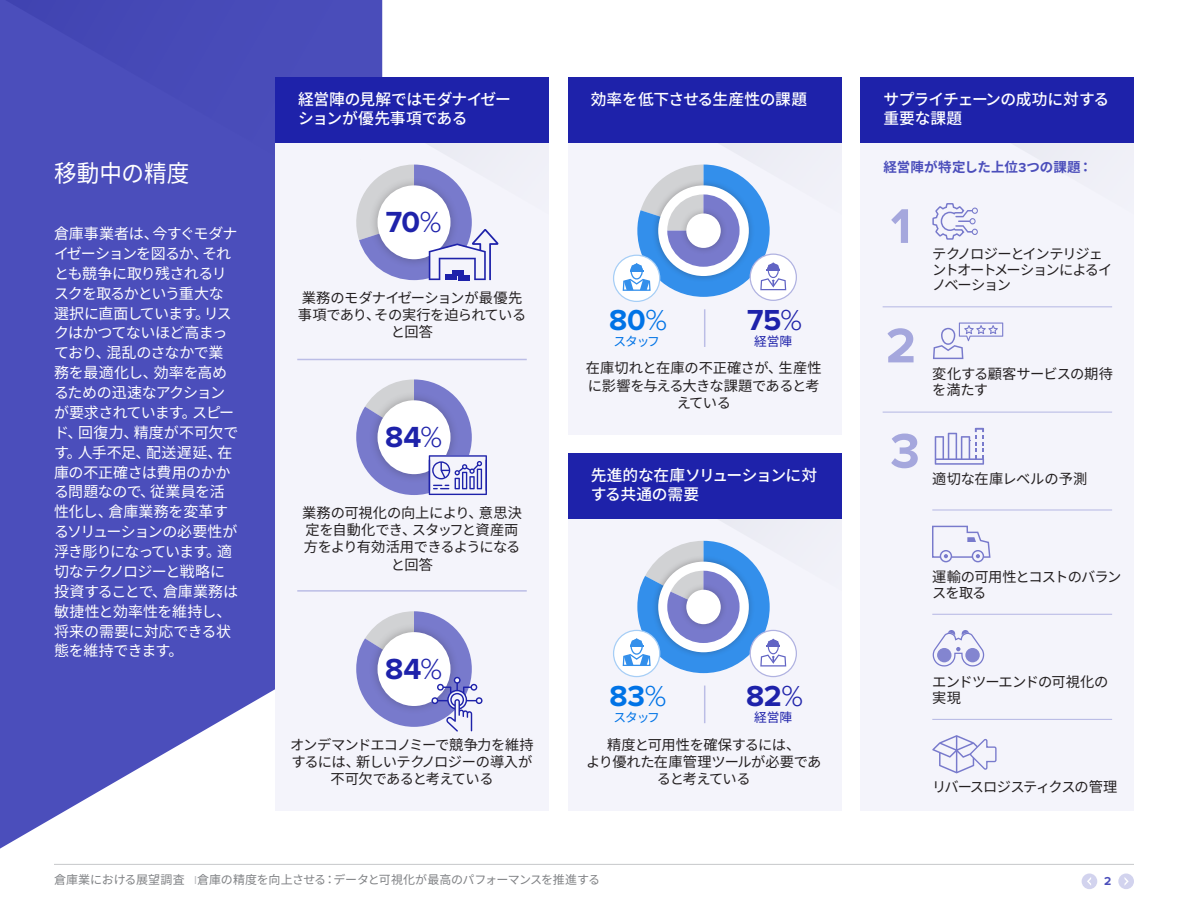
<style>
.page{position:relative;width:1188px;height:918px;background:#fff}
.page>*{position:absolute;margin:0;border:0;box-sizing:border-box;transform-origin:0 0}
.Body{font:700 50.55px "Proxima Nova";color:#a5a7dd}
.Heading-1-Cover{font:700 30.15px "Proxima Nova";color:#1e22aa}
.Body-2{font:700 30px "Proxima Nova";color:#0073e6}
.Body-3{font:700 30px "Proxima Nova";color:#1e22aa}
.Body_copy{font:24px "Noto Sans JP";color:#fff;scale:.94 1}
.Body_Copy{font:500 15.75px/18.8px "Noto Sans JP";letter-spacing:-.015em;color:#fff}
.Body-4{font:15px/19.8px "Noto Sans JP";letter-spacing:-.03em;color:#fff}
.Body-5{font:14.25px/17.2px "Noto Sans JP";letter-spacing:-.045em;color:#231f20;text-align:center}
.Body-6{font:14.25px/15.8px "Noto Sans JP";letter-spacing:-.09em;color:#231f20}
.Body-7{font:14.25px/15.8px "Noto Sans JP";letter-spacing:-.02em;color:#231f20}
.Body-8{font:14.25px "Noto Sans JP";letter-spacing:-.075em;color:#231f20}
.Body-9{font:14.25px "Noto Sans JP";letter-spacing:-.005em;color:#231f20}
.Body-10{font:700 13.5px "Noto Sans JP";letter-spacing:.005em;color:#4b4ebb}
.Body-11{font:12.75px "Noto Sans JP";letter-spacing:-.095em;color:#0073e6}
.Body-12{font:12.75px "Noto Sans JP";letter-spacing:-.005em;color:#1e22aa}
.t1{font:12px "Noto Sans JP";letter-spacing:-.015em;color:#808285}
.t2{font:700 12px "Proxima Nova";color:#4b4ebb}
.s1{font-weight:300}
.s2{font-family:"Proxima Nova"}
.s3{font-family:"Proxima Nova";color:#bcbdc0}
</style>
<div class="page">
<svg style="left:0;top:208px;width:275px;height:641px;fill:#4b4ebb"></svg>
<div style="left:0;top:0;width:382px;height:208px;background:#4b4ebb"></div>
<div style="left:275px;top:135px;width:274px;height:676px;background:#f4f4fb"></div>
<div style="left:568px;top:135px;width:273px;height:300px;background:#f4f4fb"></div>
<div style="left:568px;top:511px;width:273px;height:300px;background:#f4f4fb"></div>
<hr style="left:54px;top:864px;width:1080px;height:1px;background:#c7c8ca">
<div style="left:1118px;top:874px;width:16px;height:15px;background:#d2d3ee;border-radius:50%"></div>
<svg style="left:1124px;top:877px;width:5px;height:9px"></svg>
<div style="left:1082px;top:874px;width:15px;height:15px;background:#d2d3ee;border-radius:50%"></div>
<svg style="left:1087px;top:877px;width:4px;height:8px"></svg>
<hr style="left:297px;top:359px;width:230px;height:1px;background:#bbbde6">
<div style="left:861px;top:135px;width:273px;height:676px;background:#f4f4fb"></div>
<div style="left:861px;top:77px;width:273px;height:66px;background:#1e22aa"></div>
<hr style="left:883px;top:306px;width:229px;height:1px;background:#bbbde6">
<hr style="left:883px;top:412px;width:229px;height:1px;background:#bbbde6">
<hr style="left:932px;top:509px;width:180px;height:2px;background:#bbbde6">
<hr style="left:932px;top:614px;width:180px;height:1px;background:#bbbde6">
<hr style="left:932px;top:719px;width:180px;height:1px;background:#bbbde6">
<hr style="left:297px;top:590px;width:230px;height:2px;background:#bbbde6">
<hr style="left:704px;top:309px;width:1px;height:38px;background:#bbbde6">
<div style="left:568px;top:77px;width:273px;height:66px;background:#1e22aa"></div>
<div style="left:275px;top:77px;width:274px;height:66px;background:#1e22aa"></div>
<hr style="left:704px;top:686px;width:1px;height:37px;background:#bbbde6">
<div style="left:568px;top:453px;width:273px;height:66px;background:#1e22aa"></div>
<svg style="left:932px;top:630px;width:53px;height:37px"></svg>
<svg style="left:932px;top:525px;width:59px;height:37px"></svg>
<svg style="left:935px;top:428px;width:49px;height:37px"></svg>
<svg style="left:932px;top:143px;width:93px;height:97px"></svg>
<div style="left:614px;top:255px;width:46px;height:46px;background:#fff;border-radius:50%"></div>
<div style="left:613px;top:255px;width:47px;height:47px;border:1px solid #a6cef6;border-radius:50%"></div>
<svg style="left:622px;top:143px;width:175px;height:154px"></svg>
<div style="left:614px;top:630px;width:46px;height:47px;background:#fff;border-radius:50%"></div>
<div style="left:613px;top:630px;width:47px;height:47px;border:1px solid #a6cef6;border-radius:50%"></div>
<svg style="left:750px;top:630px;width:46px;height:47px"></svg>
<svg style="left:622px;top:519px;width:175px;height:154px"></svg>
<svg style="left:933px;top:323px;width:70px;height:36px"></svg>
<svg style="left:932px;top:735px;width:65px;height:38px"></svg>
<svg style="left:356px;top:379px;width:131px;height:116px"></svg>
<svg style="left:356px;top:611px;width:127px;height:121px"></svg>
<svg style="left:356px;top:143px;width:143px;height:137px"></svg>
<p class="Body_copy" style="left:54px;top:160px;width:146px">移動中の精度</p>
<p class="Body-4" style="left:54px;top:224px;width:186px">倉庫事業者は、今すぐモダナイゼーションを図るか、それとも競争に取り残されるリスクを取るかという重大な選択に直面しています。リスクはかつてないほど高まっており、混乱のさなかで業務を最適化し、効率を高めるための迅速なアクションが要求されています。スピード、回復力、精度が不可欠です。人手不足、配送遅延、在庫の不正確さは費用のかかる問題なので、従業員を活性化し、倉庫業務を変革するソリューションの必要性が浮き彫りになっています。適切なテクノロジーと戦略に投資することで、倉庫業務は敏捷性と効率性を維持し、将来の需要に対応できる状態を維持できます。</p>
<p class="Body_Copy" style="left:298px;top:90px;width:214px">経営陣の見解ではモダナイゼー</p>
<p class="Body_Copy" style="left:591px;top:90px;width:218px">効率を低下させる生産性の課題</p>
<p class="Body_Copy" style="left:298px;top:109px;width:171px">ションが優先事項である</p>
<p class="Heading-1-Cover" style="left:386px;top:204px;width:57px">70<span class="s1">%</span></p>
<p class="Body-5" style="left:298px;top:289px;width:230px">業務のモダナイゼーションが最優先事項であり、その実行を迫られていると回答</p>
<p class="Heading-1-Cover" style="left:385px;top:419px;width:59px">84<span class="s1">%</span></p>
<p class="Body-5" style="left:302px;top:504px;width:221px">業務の可視化の向上により、意思決定を自動化でき、スタッフと資産両方をより有効活用できるようになると回答</p>
<p class="Heading-1-Cover" style="left:385px;top:651px;width:59px">84<span class="s1">%</span></p>
<p class="Body-5" style="left:290px;top:736px;width:245px">オンデマンドエコノミーで競争力を維持するには、新しいテクノロジーの導入が不可欠であると考えている</p>
<p class="Body-2" style="left:609px;top:303px;width:60px">80<span class="s1">%</span></p>
<p class="Body-11" style="left:613px;top:334px;width:48px">スタッフ</p>
<p class="Body-3" style="left:747px;top:303px;width:57px">75<span class="s1">%</span></p>
<p class="Body-12" style="left:754px;top:334px;width:40px">経営陣</p>
<p class="Body-5" style="left:586px;top:360px;width:238px">在庫切れと在庫の不正確さが、生産性に影響を与える大きな課題であると考えている</p>
<p class="Body_Copy" style="left:591px;top:467px;width:228px">先進的な在庫ソリューションに対する共通の需要</p>
<p class="Body-2" style="left:610px;top:679px;width:58px">83<span class="s1">%</span></p>
<p class="Body-11" style="left:613px;top:710px;width:48px">スタッフ</p>
<p class="Body-3" style="left:746px;top:679px;width:58px">82<span class="s1">%</span></p>
<p class="Body-12" style="left:754px;top:710px;width:40px">経営陣</p>
<p class="Body-5" style="left:586px;top:736px;width:237px">精度と可用性を確保するには、<br>より優れた在庫管理ツールが必要であると考えている</p>
<p class="Body_Copy" style="left:883px;top:90px;width:227px">サプライチェーンの成功に対する重要な課題</p>
<p class="Body-10" style="left:883px;top:159px;width:210px">経営陣が特定した上位<span class="s2">3</span>つの課題：</p>
<p class="Body" style="left:891px;top:197px;width:22px">1</p>
<p class="Body" style="left:886px;top:316px;width:32px">2</p>
<p class="Body" style="left:890px;top:422px;width:31px">3</p>
<p class="Body-6" style="left:932px;top:246px;width:182px">テクノロジーとインテリジェントオートメーションによるイノベーション</p>
<p class="Body-7" style="left:932px;top:366px;width:182px">変化する顧客サービスの期待を満たす</p>
<p class="Body-9" style="left:932px;top:471px;width:157px">適切な在庫レベルの予測</p>
<p class="Body-5" style="left:932px;top:569px;width:190px;line-height:15.8px;text-align:left">運輸の可用性とコストのバランスを取る</p>
<p class="Body-5" style="left:932px;top:674px;width:178px;line-height:15.8px;text-align:left">エンドツーエンドの可視化の実現</p>
<p class="Body-8" style="left:932px;top:778px;width:187px">リバースロジスティクスの管理</p>
<p class="t1" style="left:54px;top:873px;width:548px">倉庫業における展望調査 <span class="s3">I</span>倉庫の精度を向上させる：データと可視化が最高のパフォーマンスを推進する</p>
<p class="t2" style="left:1104px;top:874px;width:9px">2</p>
</div>
